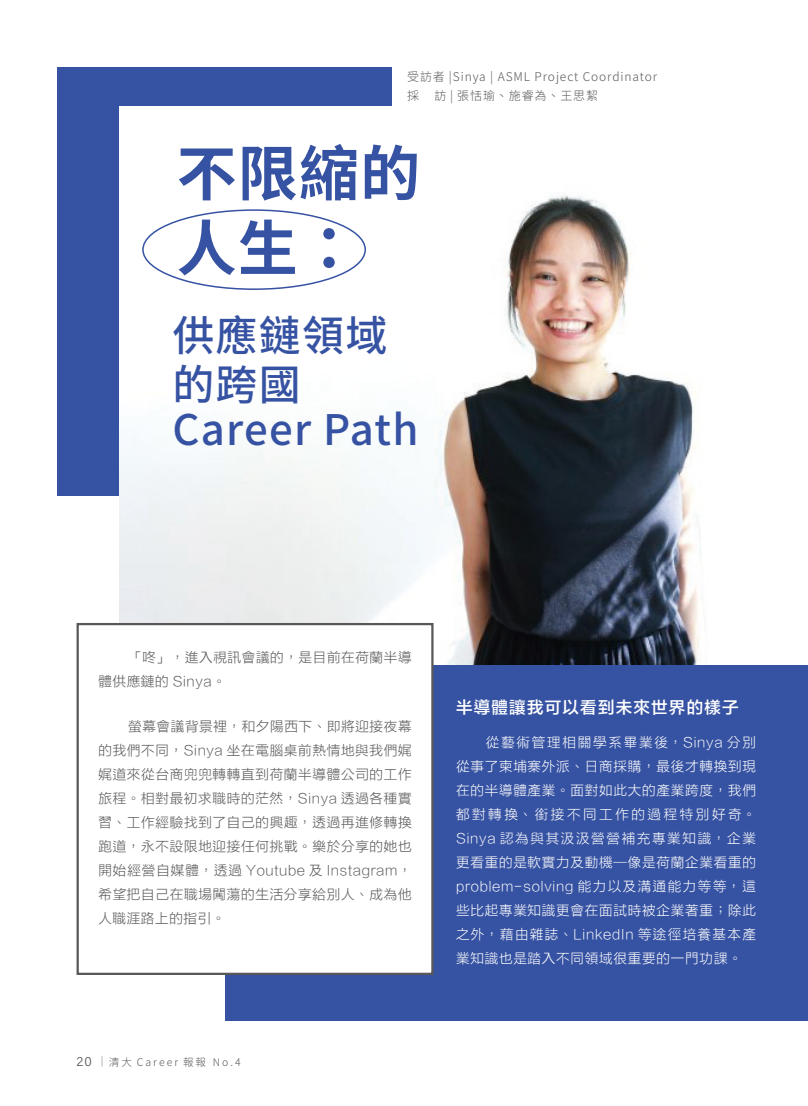
<style>
.page{position:relative;width:808px;height:1106px;background:#fff}
.page>*{position:absolute;margin:0;border:0;box-sizing:border-box;transform-origin:0 0}
.主題大標{font:700 60px/75px "Noto Sans CJ Ktc";letter-spacing:.02em;color:#3652a2}
.主題大標-2{font:500 42px "Noto Sans CJ Ktc";letter-spacing:.03em;color:#3652a2}
.內文大標{font:16.5px "FZLTZHB B51 0";letter-spacing:.075em;color:#fff}
.內文-縮2字{font:13.5px/24px "FZLTXHB B51 0";letter-spacing:.05em;color:#595857}
.內文-縮2字-2{font:13.5px/24px "FZLTXHB B51 0";letter-spacing:.06em;color:#fff;text-align:justify}
.作者{font:300 12px "Noto Sans CJ Ktc";letter-spacing:.075em;color:#595857}
.t1{font:300 10.5px "Noto Sans CJ Ktc";letter-spacing:.2em;color:#595857}
.s1{font-family:"Acumin Variable Concept";font-weight:400;font-size:13.5px}
.s2{font-family:"Adobe Ming Std";font-size:12px}
</style>
<div class="page">
<div style="left:225px;top:106px;width:583px;height:914px;background:#3652a2"></div>
<div style="left:57px;top:67px;width:334px;height:428px;background:#3652a2"></div>
<img style="left:119px;top:106px;width:689px;height:558px">
<div style="left:76px;top:622px;width:359px;height:353px;background:#fff"></div>
<div style="left:142px;top:209px;width:224px;height:81px;border:2px solid #3652a2;border-radius:50%"></div>
<p class="作者" style="left:407px;top:70px;width:251px">受訪者 |Sinya | ASML Project Coordinator</p>
<p class="作者" style="left:407px;top:89px;width:13px">採</p>
<p class="作者" style="left:434px;top:89px;width:165px">訪 | 張恬瑜、施睿為、王思絜</p>
<p class="主題大標" style="left:177px;top:137px;width:245px">不限縮的人生：</p>
<p class="主題大標-2" style="left:172px;top:311px;width:217px">供應鏈領域</p>
<p class="主題大標-2" style="left:172px;top:361px;width:130px">的跨國</p>
<p class="主題大標-2" style="left:172px;top:406px;width:248px">Career Path</p>
<p class="內文-縮2字" style="left:98px;top:645px;width:315px;text-indent:30px">「咚」，進入視訊會議的，是目前在荷蘭半導體供應鏈的 Sinya。</p>
<p class="內文-縮2字" style="left:98px;top:714px;width:315px;text-align:justify;text-indent:30px">螢幕會議背景裡，和夕陽西下、即將迎接夜幕的我們不同，Sinya 坐在電腦桌前熱情地與我們娓娓道來從台商兜兜轉轉直到荷蘭半導體公司的工作旅程。相對最初求職時的茫然，Sinya 透過各種實習、工作經驗找到了自己的興趣，透過再進修轉換跑道，永不設限地迎接任何挑戰。樂於分享的她也開始經營自媒體，透過 Youtube 及 Instagram，希望把自己在職場闖蕩的生活分享給別人、成為他人職涯路上的指引。</p>
<p class="t1" style="left:77px;top:1055px;width:166px"><span class="s1">20</span> <span class="s2">｜</span>清大 Career 報報 No.4</p>
<p class="內文大標" style="left:456px;top:698px;width:284px">半導體讓我可以看到未來世界的樣子</p>
<p class="內文-縮2字-2" style="left:456px;top:730px;width:301px;text-indent:30px">從藝術管理相關學系畢業後，Sinya 分別從事了柬埔寨外派、日商採購，最後才轉換到現在的半導體產業。面對如此大的產業跨度，我們都對轉換、銜接不同工作的過程特別好奇。Sinya 認為與其汲汲營營補充專業知識，企業更看重的是軟實力及動機—像是荷蘭企業看重的problem-solving 能力以及溝通能力等等，這些比起專業知識更會在面試時被企業著重；除此之外，藉由雜誌、LinkedIn 等途徑培養基本產業知識也是踏入不同領域很重要的一門功課。</p>
</div>
